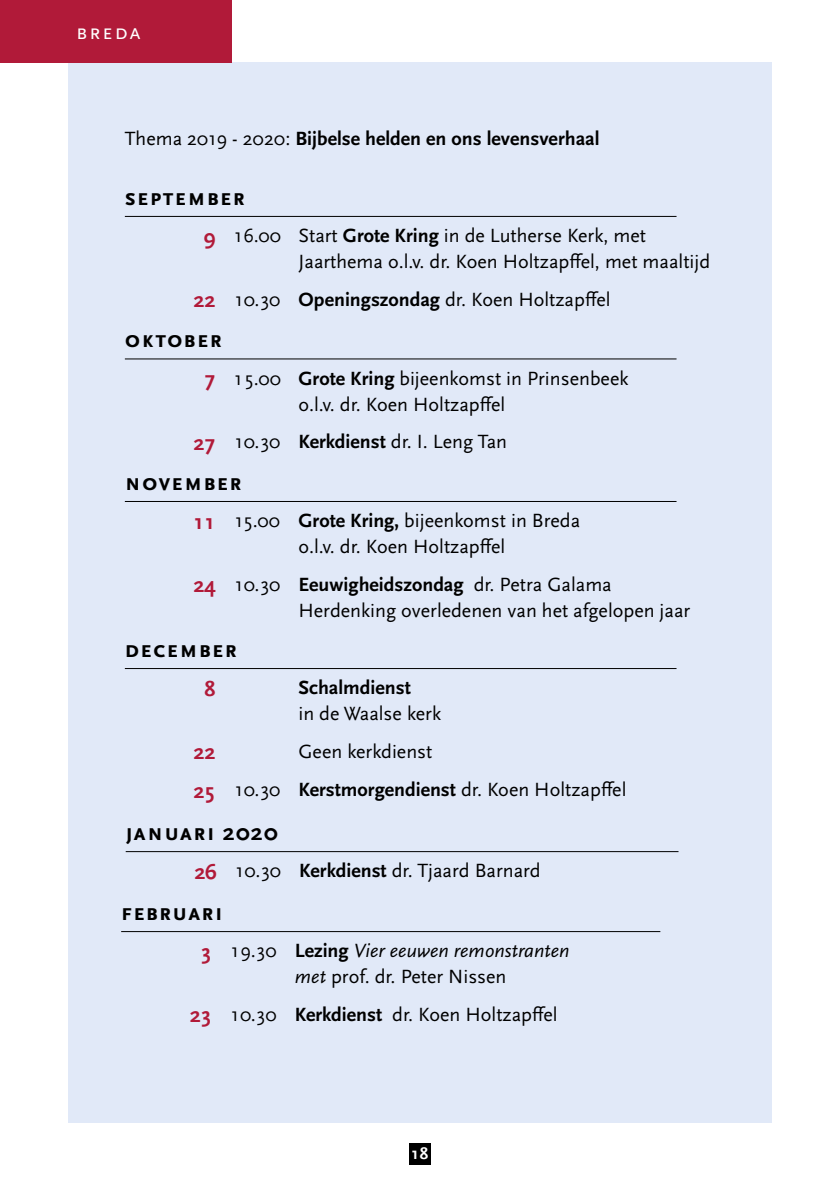
<style>
.page{position:relative;width:840px;height:1191px;background:#fff}
.page>*{position:absolute;margin:0;border:0;box-sizing:border-box;transform-origin:0 0}
.t1{font:700 24px "Scala Sans OT";letter-spacing:.05em;color:#000}
.t2{font:22px "Scala Sans OT";letter-spacing:.08em;color:#fff}
.t3{font:700 22px "Scala Sans OT";color:#b11a39}
.t4{font:20px/26px "Scala Sans OT";color:#000}
.t5{font:700 20px "Scala Sans OT";color:#000}
.t6{font:italic 20px/26px "Scala Sans OT";color:#000}
.t7{font:700 17px "Scala Sans OT";color:#fff}
.s1{font-weight:400}
.s2{font-weight:700;font-size:22px;color:#b11a39}
.s3{font-weight:700}
.s4{font-weight:700;font-style:normal;font-size:22px;color:#b11a39}
.s5{font-style:normal}
.s6{font-weight:700;font-style:normal}
</style>
<div class="page">
<div style="left:68px;top:62px;width:703px;height:1061px;background:#e1e9f8"></div>
<div style="left:409px;top:1143px;width:21px;height:21px;background:#000"></div>
<div style="left:0;top:0;width:231px;height:62px;background:#b11a39"></div>
<hr style="left:125px;top:216px;width:551px;height:1px;background:#000">
<hr style="left:125px;top:358px;width:551px;height:1px;background:#000">
<hr style="left:125px;top:501px;width:551px;height:1px;background:#000">
<hr style="left:125px;top:668px;width:551px;height:1px;background:#000">
<hr style="left:126px;top:851px;width:552px;height:1px;background:#000">
<hr style="left:121px;top:931px;width:539px;height:1px;background:#000">
<p class="t2" style="left:76px;top:20px;width:66px">breda</p>
<p class="t5" style="left:125px;top:127px;width:476px"><span class="s1">Thema 2019 - 2020:</span> Bijbelse helden en ons levensverhaal</p>
<p class="t1" style="left:125px;top:183px;width:122px">september</p>
<p class="t4" style="left:298px;top:223px;width:413px;text-indent:-94px"><span class="s2">9</span> 16.00 Start <span class="s3">Grote Kring</span> in de Lutherse Kerk, met<br>Jaarthema o.l.v. dr. Koen Holtzapffel, met maaltijd</p>
<p class="t4" style="left:193px;top:286px;width:418px"><span class="s2">22</span> 10.30 <span class="s3">Openingszondag</span> dr. Koen Holtzapffel</p>
<p class="t1" style="left:125px;top:326px;width:99px">oktober</p>
<p class="t4" style="left:298px;top:365px;width:331px;text-indent:-94px"><span class="s2">7</span> 15.00 <span class="s3">Grote Kring</span> bijeenkomst in Prinsenbeek o.l.v. dr. Koen Holtzapffel</p>
<p class="t4" style="left:193px;top:429px;width:315px"><span class="s2">27</span> 10.30 <span class="s3">Kerkdienst</span> dr. I. Leng Tan</p>
<p class="t1" style="left:125px;top:468px;width:118px">november</p>
<p class="t4" style="left:298px;top:508px;width:283px;text-indent:-105px"><span class="s2">11</span> 15.00 <span class="s3">Grote Kring,</span> bijeenkomst in Breda o.l.v. dr. Koen Holtzapffel</p>
<p class="t4" style="left:298px;top:571px;width:393px;text-indent:-105px"><span class="s2">24</span> 10.30 <span class="s3">Eeuwigheidszondag</span> dr. Petra Galama<br>Herdenking overledenen van het afgelopen jaar</p>
<p class="t1" style="left:125px;top:635px;width:114px">december</p>
<p class="t3" style="left:204px;top:676px;width:12px">8</p>
<p class="t5" style="left:298px;top:676px;width:114px">Schalmdienst</p>
<p class="t4" style="left:298px;top:701px;width:144px">in de Waalse kerk</p>
<p class="t3" style="left:193px;top:739px;width:24px">22</p>
<p class="t4" style="left:193px;top:732px;width:434px;line-height:38.8px;text-indent:105px">Geen kerkdienst<br><span class="s2">25</span> 10.30 <span class="s3">Kerstmorgendienst</span> dr. Koen Holtzapffel</p>
<p class="t1" style="left:126px;top:818px;width:153px">januari 2020</p>
<p class="t4" style="left:194px;top:858px;width:348px"><span class="s2">26</span> 10.30 <span class="s3">Kerkdienst</span> dr. Tjaard Barnard</p>
<p class="t1" style="left:121px;top:898px;width:103px">februari</p>
<p class="t6" style="left:294px;top:938px;width:276px;text-indent:-94px"><span class="s4">3</span> <span class="s5">19.30</span> <span class="s6">Lezing</span> Vier eeuwen remonstranten met <span class="s5">prof. dr. Peter Nissen</span></p>
<p class="t4" style="left:190px;top:1001px;width:369px"><span class="s2">23</span> 10.30 <span class="s3">Kerkdienst</span> dr. Koen Holtzapffel</p>
<p class="t7" style="left:411px;top:1143px;width:18px">18</p>
</div>
